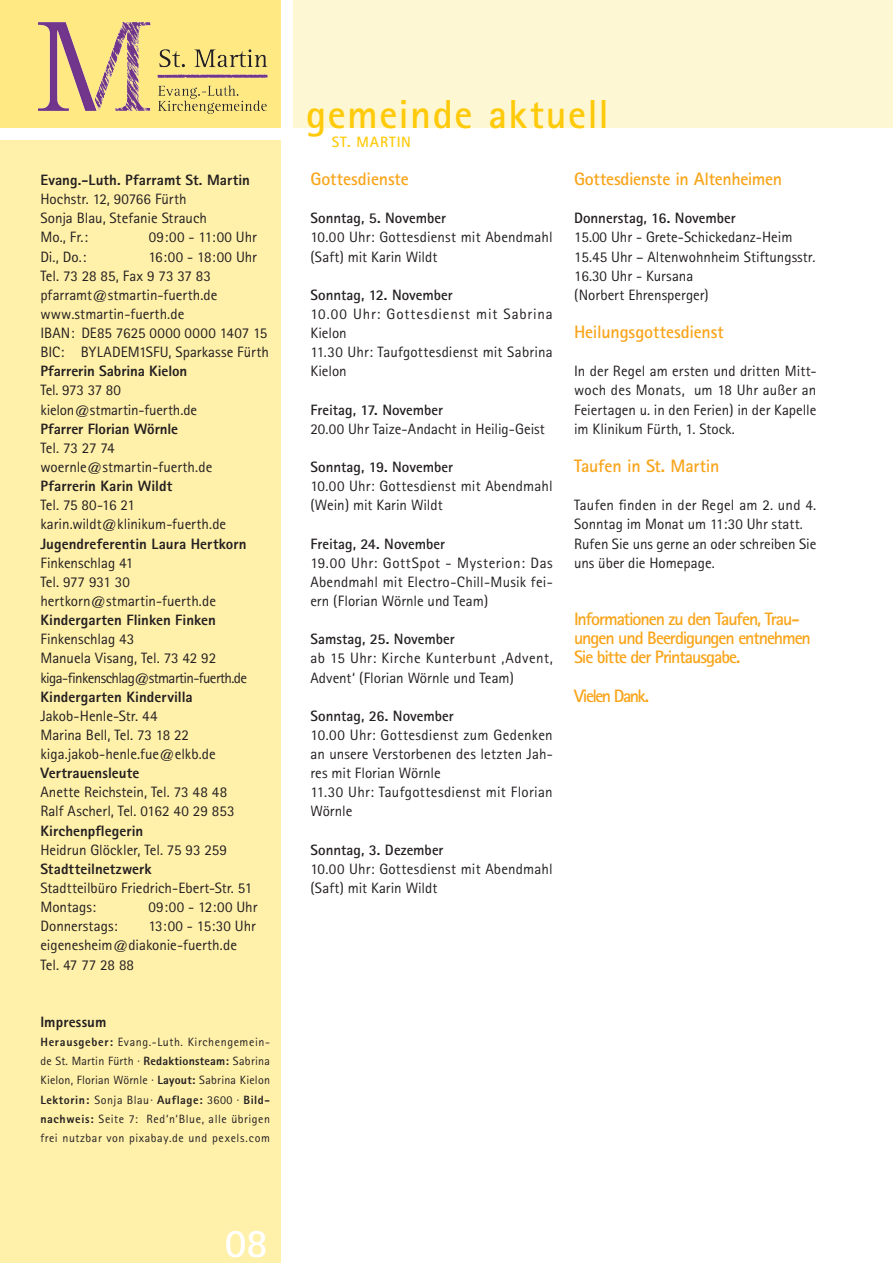
<style>
.page{position:relative;width:893px;height:1263px;background:#fff}
.page>*{position:absolute;margin:0;border:0;box-sizing:border-box;transform-origin:0 0}
.t1{font:700 40.5px "Rotis Sans Serif";letter-spacing:.035em;color:#feca0a}
.t2{font:700 40.5px "Rotis Sans Serif";color:#fff}
._3_überschrift_klein{font:700 18px/19.2px "Rotis Sans Serif";letter-spacing:-.05em;color:#f9a51b}
._3_überschrift_klein-2{font:700 18px "Rotis Sans Serif";letter-spacing:-.02em;color:#f9a51b}
._3_überschrift_klein-3{font:700 18px "Rotis Sans Serif";letter-spacing:-.005em;color:#f9a51b}
._3_überschrift_klein-4{font:700 18px "Rotis Sans Serif";letter-spacing:-.01em;color:#f9a51b}
._3_überschrift_klein-5{font:700 18px "Rotis Sans Serif";color:#f9a51b}
._3_überschrift_klein-6{font:700 18px "Rotis Sans Serif";letter-spacing:-.09em;color:#f9a51b}
._5a_fließtext_normal{font:15px/19.2px "Rotis Sans Serif";color:#231f20}
._5a_fließtext_normal-2{font:800 15px "Rotis Sans Serif";letter-spacing:.005em;color:#231f20}
._5a_fließtext_normal-3{font:700 15px "Rotis Sans Serif";color:#231f20}
._5b_fließtext_fett{font:15px/19.2px "Rotis Sans Serif";color:#231f20}
._5a_fließtext_normal-4{font:15px/19.2px "Rotis Sans Serif";letter-spacing:.05em;color:#231f20}
._5a_fließtext_normal-5{font:15px "Rotis Sans Serif";letter-spacing:-.04em;color:#231f20}
._5a_fließtext_normal-6{font:15px "Rotis Sans Serif";letter-spacing:-.03em;color:#231f20}
._5a_fließtext_normal-7{font:15px "Rotis Sans Serif";letter-spacing:-.025em;color:#231f20}
.t3{font:700 15px "Rotis Sans Serif";letter-spacing:.06em;color:#feca0a}
._5a_fließtext_normal-8{font:12px/19.2px "Rotis Sans Serif";letter-spacing:.045em;color:#231f20;text-align:justify}
.s1{font-weight:800}
</style>
<div class="page">
<div style="left:293px;top:0;width:600px;height:128px;background:#fef7d4"></div>
<div style="left:0;top:0;width:281px;height:128px;background:#ffe982"></div>
<div style="left:0;top:140px;width:281px;height:1123px;background:#fff0aa"></div>
<img style="left:38px;top:22px;width:230px;height:92px">
<p class="_5a_fließtext_normal-2" style="left:40px;top:170px;width:211px">Evang.-Luth. Pfarramt St. Martin</p>
<p class="_5a_fließtext_normal" style="left:40px;top:189px;width:148px">Hochstr. 12, 90766 Fürth</p>
<p class="_5a_fließtext_normal" style="left:40px;top:208px;width:168px">Sonja Blau, Stefanie Strauch</p>
<p class="_5a_fließtext_normal" style="left:40px;top:228px;width:49px">Mo., Fr.:</p>
<p class="_5a_fließtext_normal" style="left:149px;top:228px;width:110px">09:00 - 11:00 Uhr</p>
<p class="_5a_fließtext_normal" style="left:40px;top:247px;width:47px">Di., Do.:</p>
<p class="_5a_fließtext_normal" style="left:148px;top:247px;width:110px">16:00 - 18:00 Uhr</p>
<p class="_5a_fließtext_normal" style="left:40px;top:266px;width:172px">Tel. 73 28 85, Fax 9 73 37 83</p>
<p class="_5a_fließtext_normal" style="left:40px;top:285px;width:179px">pfarramt@stmartin-fuerth.de</p>
<p class="_5a_fließtext_normal" style="left:40px;top:304px;width:145px">www.stmartin-fuerth.de</p>
<p class="_5a_fließtext_normal" style="left:40px;top:323px;width:228px">IBAN: DE85 7625 0000 0000 1407 15</p>
<p class="_5a_fließtext_normal" style="left:40px;top:342px;width:230px">BIC: BYLADEM1SFU, Sparkasse Fürth</p>
<p class="_5a_fließtext_normal-2" style="left:40px;top:362px;width:148px">Pfarrerin Sabrina Kielon</p>
<p class="_5a_fließtext_normal-7" style="left:40px;top:382px;width:82px">Tel. 973 37 80</p>
<p class="_5a_fließtext_normal" style="left:40px;top:400px;width:158px">kielon@stmartin-fuerth.de</p>
<p class="_5a_fließtext_normal-2" style="left:40px;top:419px;width:139px">Pfarrer Florian Wörnle</p>
<p class="_5a_fließtext_normal" style="left:40px;top:438px;width:76px">Tel. 73 27 74</p>
<p class="_5a_fließtext_normal" style="left:40px;top:457px;width:173px">woernle@stmartin-fuerth.de</p>
<p class="_5a_fließtext_normal-2" style="left:40px;top:476px;width:133px">Pfarrerin Karin Wildt</p>
<p class="_5a_fließtext_normal-6" style="left:40px;top:496px;width:96px">Tel. 75 80-16 21</p>
<p class="_5a_fließtext_normal" style="left:40px;top:515px;width:187px">karin.wildt@klinikum-fuerth.de</p>
<p class="_5a_fließtext_normal-2" style="left:40px;top:534px;width:208px">Jugendreferentin Laura Hertkorn</p>
<p class="_5a_fließtext_normal" style="left:40px;top:553px;width:94px">Finkenschlag 41</p>
<p class="_5a_fließtext_normal" style="left:40px;top:572px;width:91px">Tel. 977 931 30</p>
<p class="_5a_fließtext_normal" style="left:40px;top:591px;width:177px">hertkorn@stmartin-fuerth.de</p>
<p class="_5a_fließtext_normal-2" style="left:40px;top:610px;width:177px">Kindergarten Flinken Finken</p>
<p class="_5a_fließtext_normal" style="left:40px;top:629px;width:96px">Finkenschlag 43</p>
<p class="_5a_fließtext_normal" style="left:40px;top:649px;width:177px">Manuela Visang, Tel. 73 42 92</p>
<p class="_5a_fließtext_normal-5" style="left:40px;top:669px;width:208px">kiga-finkenschlag@stmartin-fuerth.de</p>
<p class="_5a_fließtext_normal-2" style="left:40px;top:687px;width:154px">Kindergarten Kindervilla</p>
<p class="_5a_fließtext_normal" style="left:40px;top:706px;width:119px">Jakob-Henle-Str. 44</p>
<p class="_5a_fließtext_normal" style="left:40px;top:725px;width:150px">Marina Bell, Tel. 73 18 22</p>
<p class="_5a_fließtext_normal" style="left:40px;top:744px;width:177px">kiga.jakob-henle.fue@elkb.de</p>
<p class="_5a_fließtext_normal-2" style="left:40px;top:763px;width:101px">Vertrauensleute</p>
<p class="_5a_fließtext_normal" style="left:40px;top:782px;width:188px">Anette Reichstein, Tel. 73 48 48</p>
<p class="_5a_fließtext_normal" style="left:40px;top:802px;width:196px">Ralf Ascherl, Tel. 0162 40 29 853</p>
<p class="_5a_fließtext_normal-2" style="left:40px;top:821px;width:105px">Kirchenpflegerin</p>
<p class="_5a_fließtext_normal" style="left:40px;top:840px;width:188px">Heidrun Glöckler, Tel. 75 93 259</p>
<p class="_5a_fließtext_normal-2" style="left:40px;top:859px;width:113px">Stadtteilnetzwerk</p>
<p class="_5a_fließtext_normal" style="left:40px;top:878px;width:213px">Stadtteilbüro Friedrich-Ebert-Str. 51</p>
<p class="_5a_fließtext_normal" style="left:40px;top:897px;width:57px">Montags:</p>
<p class="_5a_fließtext_normal" style="left:148px;top:897px;width:111px">09:00 - 12:00 Uhr</p>
<p class="_5a_fließtext_normal" style="left:40px;top:916px;width:79px">Donnerstags:</p>
<p class="_5a_fließtext_normal" style="left:148px;top:916px;width:109px">13:00 - 15:30 Uhr</p>
<p class="_5a_fließtext_normal" style="left:40px;top:936px;width:198px">eigenesheim@diakonie-fuerth.de</p>
<p class="_5a_fließtext_normal" style="left:40px;top:955px;width:95px">Tel. 47 77 28 88</p>
<p class="_5a_fließtext_normal-2" style="left:40px;top:1012px;width:68px">Impressum</p>
<p class="_5a_fließtext_normal-8" style="left:40px;top:1032px;width:231px"><span class="s1">Herausgeber:</span> Evang.-Luth. Kirchengemein&shy;de St. Martin Fürth ∙ <span class="s1">Redaktionsteam:</span> Sabrina Kielon, Florian Wörnle ∙ <span class="s1">Layout:</span> Sabrina Kielon <span class="s1">Lektorin:</span> Sonja Blau∙ <span class="s1">Auflage:</span> 3600 ∙ <span class="s1">Bild&shy;nachweis:</span> Seite 7: Red‘n‘Blue, alle übrigen frei nutzbar von pixabay.de und pexels.com</p>
<h1 class="t2" style="left:225px;top:1217px;width:45px">08</h1>
<h1 class="t1" style="left:306px;top:88px;width:304px">gemeinde aktuell</h1>
<p class="t3" style="left:332px;top:132px;width:81px">ST. MARTIN</p>
<p class="_3_überschrift_klein-5" style="left:310px;top:167px;width:100px">Gottesdienste</p>
<p class="_5a_fließtext_normal-3" style="left:310px;top:209px;width:137px">Sonntag, 5. November</p>
<p class="_5a_fließtext_normal" style="left:310px;top:228px;width:244px">10.00 Uhr: Gottesdienst mit Abendmahl (Saft) mit Karin Wildt</p>
<p class="_5a_fließtext_normal-3" style="left:310px;top:285px;width:144px">Sonntag, 12. November</p>
<p class="_5a_fließtext_normal-4" style="left:310px;top:304px;width:244px">10.00 Uhr: Gottesdienst mit Sabrina<br>Kielon</p>
<p class="_5a_fließtext_normal" style="left:310px;top:342px;width:244px">11.30 Uhr: Taufgottesdienst mit Sabrina<br>Kielon</p>
<p class="_5a_fließtext_normal-3" style="left:310px;top:400px;width:134px">Freitag, 17. November</p>
<p class="_5a_fließtext_normal" style="left:310px;top:419px;width:236px">20.00 Uhr Taize-Andacht in Heilig-Geist</p>
<p class="_5a_fließtext_normal-3" style="left:310px;top:457px;width:144px">Sonntag, 19. November</p>
<p class="_5a_fließtext_normal" style="left:310px;top:476px;width:244px">10.00 Uhr: Gottesdienst mit Abendmahl (Wein) mit Karin Wildt</p>
<p class="_5a_fließtext_normal-3" style="left:310px;top:534px;width:136px">Freitag, 24. November</p>
<p class="_5a_fließtext_normal" style="left:310px;top:553px;width:244px;text-align:justify">19.00 Uhr: GottSpot - Mysterion: Das Abendmahl mit Electro-Chill-Musik fei&shy;ern (Florian Wörnle und Team)</p>
<p class="_5a_fließtext_normal-3" style="left:310px;top:630px;width:146px">Samstag, 25. November</p>
<p class="_5a_fließtext_normal" style="left:310px;top:649px;width:244px">ab 15 Uhr: Kirche Kunterbunt ‚Advent,<br>Advent‘ (Florian Wörnle und Team)</p>
<p class="_5a_fließtext_normal-3" style="left:310px;top:706px;width:145px">Sonntag, 26. November</p>
<p class="_5a_fließtext_normal" style="left:310px;top:725px;width:244px;text-align:justify">10.00 Uhr: Gottesdienst zum Gedenken an unsere Verstorbenen des letzten Jah&shy;res mit Florian Wörnle</p>
<p class="_5a_fließtext_normal" style="left:310px;top:782px;width:244px">11.30 Uhr: Taufgottesdienst mit Florian<br>Wörnle</p>
<p class="_5a_fließtext_normal-3" style="left:310px;top:840px;width:135px">Sonntag, 3. Dezember</p>
<p class="_5a_fließtext_normal" style="left:310px;top:859px;width:244px">10.00 Uhr: Gottesdienst mit Abendmahl (Saft) mit Karin Wildt</p>
<p class="_3_überschrift_klein-2" style="left:574px;top:167px;width:210px">Gottesdienste in Altenheimen</p>
<p class="_5a_fließtext_normal-3" style="left:574px;top:209px;width:163px">Donnerstag, 16. November</p>
<p class="_5a_fließtext_normal" style="left:574px;top:228px;width:220px">15.00 Uhr - Grete-Schickedanz-Heim</p>
<p class="_5a_fließtext_normal" style="left:574px;top:247px;width:243px">15.45 Uhr – Altenwohnheim Stiftungsstr.</p>
<p class="_5a_fließtext_normal" style="left:574px;top:266px;width:121px">16.30 Uhr - Kursana</p>
<p class="_5a_fließtext_normal" style="left:574px;top:285px;width:136px">(Norbert Ehrensperger)</p>
<p class="_3_überschrift_klein-3" style="left:574px;top:321px;width:151px">Heilungsgottesdienst</p>
<p class="_5a_fließtext_normal" style="left:574px;top:362px;width:244px;text-align:justify">In der Regel am ersten und dritten Mitt&shy;woch des Monats, um 18 Uhr außer an Feiertagen u. in den Ferien) in der Kapelle im Klinikum Fürth, 1. Stock.</p>
<p class="_3_überschrift_klein-4" style="left:574px;top:454px;width:147px">Taufen in St. Martin</p>
<p class="_5b_fließtext_fett" style="left:574px;top:495px;width:244px">Taufen finden in der Regel am 2. und 4.<br>Sonntag im Monat um 11:30 Uhr statt.</p>
<p class="_5b_fließtext_fett" style="left:574px;top:534px;width:244px">Rufen Sie uns gerne an oder schreiben Sie uns über die Homepage.</p>
<p class="_3_überschrift_klein" style="left:574px;top:609px;width:238px">Informationen zu den Taufen, Trau&shy;ungen und Beerdigungen entnehmen<br>Sie bitte der Printausgabe.</p>
<p class="_3_überschrift_klein-6" style="left:574px;top:684px;width:77px">Vielen Dank.</p>
</div>
